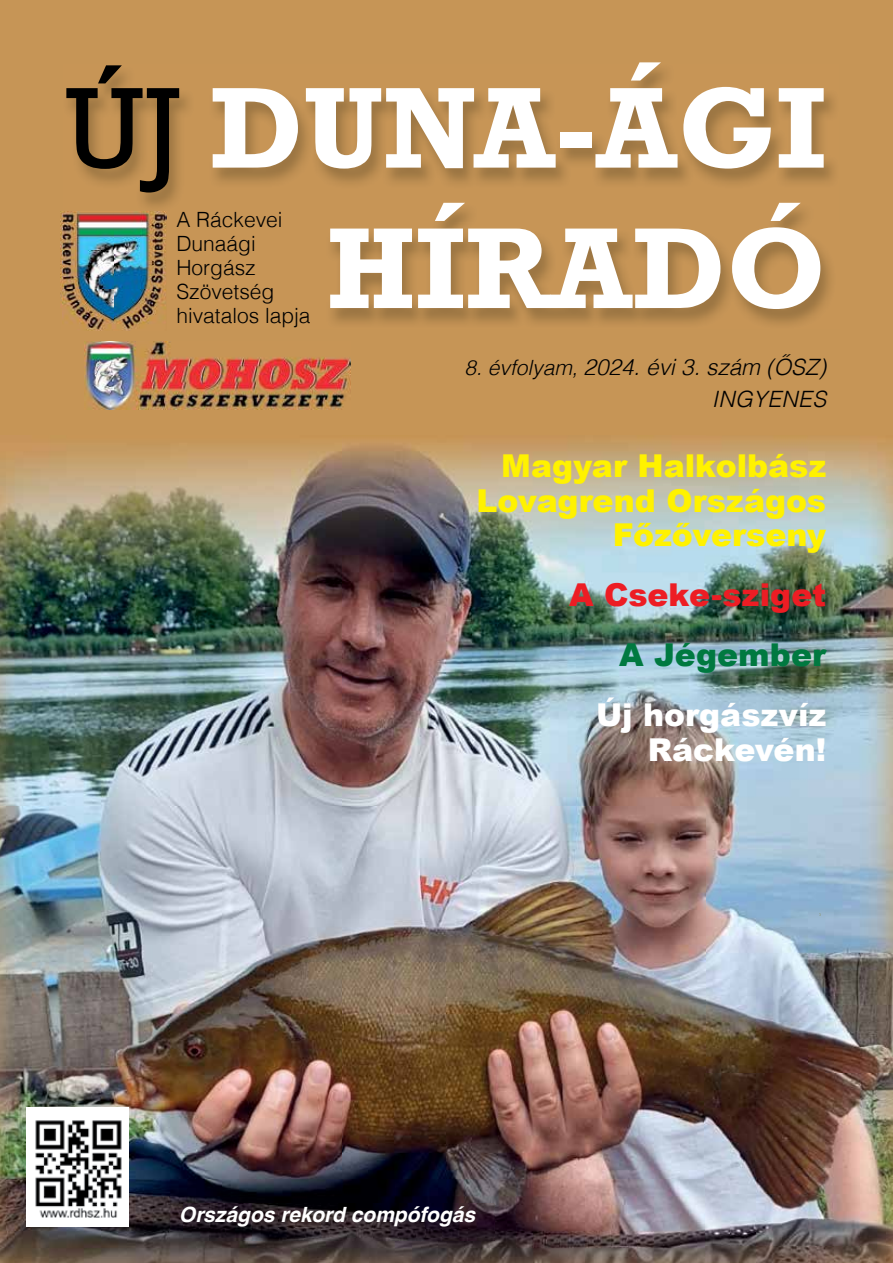
<style>
.page{position:relative;width:893px;height:1263px;background:#c69556}
.page>*{position:absolute;margin:0;border:0;box-sizing:border-box;transform-origin:0 0}
.t1{font:700 117px/140.4px "Rockwell";color:#fff;text-align:right}
.t2{font:900 31.5px/34.5px "Arial";color:#fff200;text-align:right}
.t3{font:900 31.5px/34.5px "Arial";color:#fff;text-align:right}
.t4{font:900 31.5px "Arial";color:#ed1d24}
.t5{font:900 31.5px "Arial";letter-spacing:.005em;color:#007940}
.t6{font:italic 300 22.5px/32.2px "Helvetica";color:#000;text-align:right}
.t7{font:300 21px/24px "Helvetica";color:#000}
.t8{font:italic 700 21px "Helvetica";color:#fff}
.s1{font-weight:400;color:#000}
.s2{font-size:21px}
</style>
<div class="page">
<img style="left:64px;top:69px;width:769px;height:153px">
<img style="left:60px;top:213px;width:3px;height:78px">
<img style="left:60px;top:292px;width:43px;height:39px">
<img style="left:63px;top:212px;width:104px;height:117px">
<img style="left:85px;top:341px;width:266px;height:68px">
<img style="left:0;top:441px;width:893px;height:822px">
<div style="left:27px;top:1108px;width:102px;height:119px;background:#fff"></div>
<img style="left:35px;top:1120px;width:87px;height:98px">
<img style="left:184px;top:1204px;width:310px;height:37px">
<h1 class="t1" style="left:65px;top:58px;width:763px"><span class="s1">ÚJ</span> DUNA-ÁGI<br>HÍRADÓ</h1>
<p class="t7" style="left:176px;top:206px;width:136px">A Ráckevei<br>Dunaági<br>Horgász<br>Szövetség hivatalos lapja</p>
<p class="t6" style="left:465px;top:349px;width:363px"><span class="s2">8. évfolyam,</span> 2024. évi 3. szám (ŐSZ)<br>INGYENES</p>
<h2 class="t2" style="left:477px;top:448px;width:351px">Magyar Halkolbász<br>Lovagrend Országos<br>Főzőverseny</h2>
<h2 class="t4" style="left:569px;top:572px;width:259px">A Cseke-sziget</h2>
<h2 class="t5" style="left:619px;top:632px;width:209px">A Jégember</h2>
<h2 class="t3" style="left:596px;top:697px;width:231px">Új horgászvíz<br>Ráckevén!</h2>
<p class="t8" style="left:179px;top:1197px;width:298px">Országos rekord compófogás</p>
</div>
